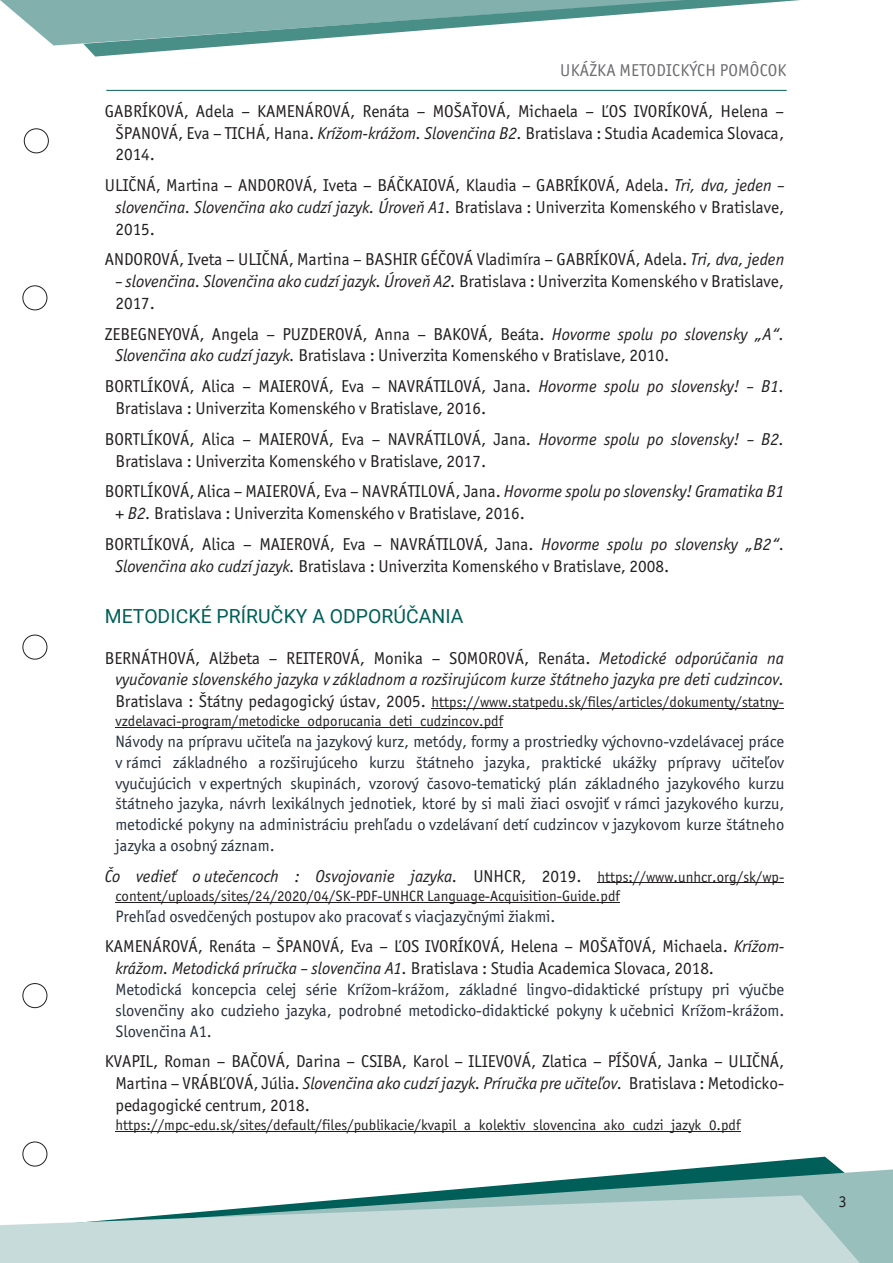
<style>
.page{position:relative;width:893px;height:1263px;background:#fff}
.page>*{position:absolute;margin:0;border:0;box-sizing:border-box;transform-origin:0 0}
.t1{font:19.35px "Roboto";color:#005f58}
.t2{font:17.25px/21.8px "Officina Sans Itc TOT";color:#231f20}
.t3{font:italic 17.25px/21.5px "Officina Sans Itc TOT";color:#231f20;text-align:right}
.t4{font:17.25px "Officina Sans Itc TOT";letter-spacing:.015em;color:#6c6d70}
.t5{font:16.5px/20.9px "Officina Sans Itc TOT";color:#27303d;text-align:justify}
.t6{font:16.5px "Officina Sans Itc TOT";color:#231f20}
.t7{font:14.85px/19.6px "Officina Sans Itc TOT";letter-spacing:.005em;color:#231f20}
.s1{font-style:italic}
.s2{font-style:normal}
.s3{font-size:17.25px}
.s4{font-style:normal;font-size:14.85px}
</style>
<div class="page">
<svg style="left:38px;top:1157px;width:802px;height:12px"></svg>
<div style="left:24px;top:129px;width:25px;height:24px;border:1px solid #231f20;border-radius:50%"></div>
<div style="left:23px;top:286px;width:24px;height:24px;border:1px solid #231f20;border-radius:50%"></div>
<div style="left:23px;top:635px;width:24px;height:24px;border:1px solid #231f20;border-radius:50%"></div>
<div style="left:23px;top:983px;width:24px;height:25px;border:1px solid #231f20;border-radius:50%"></div>
<div style="left:23px;top:1142px;width:24px;height:24px;border:1px solid #231f20;border-radius:50%"></div>
<svg style="left:0;top:0;width:800px;height:57px"></svg>
<svg style="left:392px;top:1169px;width:501px;height:94px"></svg>
<svg style="left:0;top:1195px;width:860px;height:68px;background:#c1d8d6"></svg>
<hr style="left:106px;top:90px;width:681px;height:1px;background:#005f58">
<hr style="left:431px;top:708px;width:353px;height:1px;background:#231f20">
<hr style="left:115px;top:727px;width:388px;height:1px;background:#231f20">
<hr style="left:597px;top:882px;width:187px;height:1px;background:#231f20">
<hr style="left:115px;top:902px;width:505px;height:1px;background:#231f20">
<hr style="left:115px;top:1131px;width:626px;height:1px;background:#231f20">
<p class="t4" style="left:560px;top:60px;width:228px">UKÁŽKA METODICKÝCH POMÔCOK</p>
<p class="t2" style="left:115px;top:100px;width:670px;text-align:justify;text-indent:-11px">GABRÍKOVÁ, Adela – KAMENÁROVÁ, Renáta – MOŠAŤOVÁ, Michaela – ĽOS IVORÍKOVÁ, Helena – ŠPANOVÁ, Eva – TICHÁ, Hana. <span class="s1">Krížom-krážom. Slovenčina B2.</span> Bratislava : Studia Academica Slovaca, 2014.</p>
<p class="t2" style="left:115px;top:174px;width:670px;text-align:justify;text-indent:-11px">ULIČNÁ, Martina – ANDOROVÁ, Iveta – BÁČKAIOVÁ, Klaudia – GABRÍKOVÁ, Adela. <span class="s1">Tri, dva, jeden – slovenčina. Slovenčina ako cudzí jazyk. Úroveň A1.</span> Bratislava : Univerzita Komenského v Bratislave, 2015.</p>
<p class="t2" style="left:105px;top:249px;width:681px">ANDOROVÁ, Iveta – ULIČNÁ, Martina – BASHIR GÉČOVÁ Vladimíra – GABRÍKOVÁ, Adela. <span class="s1">Tri, dva, jeden</span></p>
<p class="t2" style="left:115px;top:271px;width:670px"><span class="s1">– slovenčina. Slovenčina ako cudzí jazyk. Úroveň A2.</span> Bratislava : Univerzita Komenského v Bratislave,<br>2017.</p>
<p class="t2" style="left:115px;top:323px;width:670px;text-indent:-11px">ZEBEGNEYOVÁ, Angela – PUZDEROVÁ, Anna – BAKOVÁ, Beáta. <span class="s1">Hovorme spolu po slovensky „A“.<br>Slovenčina ako cudzí jazyk.</span> Bratislava : Univerzita Komenského v Bratislave, 2010.</p>
<p class="t2" style="left:115px;top:376px;width:670px;text-indent:-11px">BORTLÍKOVÁ, Alica – MAIEROVÁ, Eva – NAVRÁTILOVÁ, Jana. <span class="s1">Hovorme spolu po slovensky! – B1.<br></span>Bratislava : Univerzita Komenského v Bratislave, 2016.</p>
<p class="t2" style="left:115px;top:428px;width:670px;text-indent:-11px">BORTLÍKOVÁ, Alica – MAIEROVÁ, Eva – NAVRÁTILOVÁ, Jana. <span class="s1">Hovorme spolu po slovensky! – B2.<br></span>Bratislava : Univerzita Komenského v Bratislave, 2017.</p>
<p class="t2" style="left:115px;top:481px;width:670px;text-indent:-11px">BORTLÍKOVÁ, Alica – MAIEROVÁ, Eva – NAVRÁTILOVÁ, Jana. <span class="s1">Hovorme spolu po slovensky! Gramatika B1 + B2.</span> Bratislava : Univerzita Komenského v Bratislave, 2016.</p>
<p class="t2" style="left:115px;top:533px;width:670px;text-indent:-11px">BORTLÍKOVÁ, Alica – MAIEROVÁ, Eva – NAVRÁTILOVÁ, Jana. <span class="s1">Hovorme spolu po slovensky „B2“.<br>Slovenčina ako cudzí jazyk.</span> Bratislava : Univerzita Komenského v Bratislave, 2008.</p>
<p class="t1" style="left:105px;top:603px;width:360px">METODICKÉ PRÍRUČKY A ODPORÚČANIA</p>
<p class="t3" style="left:105px;top:647px;width:681px"><span class="s2">BERNÁTHOVÁ, Alžbeta – REITEROVÁ, Monika – SOMOROVÁ, Renáta.</span> Metodické odporúčania na vyučovanie slovenského jazyka v základnom a rozširujúcom kurze štátneho jazyka pre deti cudzincov.</p>
<p class="t7" style="left:115px;top:692px;width:670px"><span class="s3">Bratislava : Štátny pedagogický ústav, 2005.</span> https://www.statpedu.sk/files/articles/dokumenty/statny&shy;vzdelavaci-program/metodicke_odporucania_deti_cudzincov.pdf</p>
<p class="t5" style="left:115px;top:731px;width:670px">Návody na prípravu učiteľa na jazykový kurz, metódy, formy a prostriedky výchovno-vzdelávacej práce v rámci základného a rozširujúceho kurzu štátneho jazyka, praktické ukážky prípravy učiteľov vyučujúcich v expertných skupinách, vzorový časovo-tematický plán základného jazykového kurzu štátneho jazyka, návrh lexikálnych jednotiek, ktoré by si mali žiaci osvojiť v rámci jazykového kurzu, metodické pokyny na administráciu prehľadu o vzdelávaní detí cudzincov v jazykovom kurze štátneho jazyka a osobný záznam.</p>
<p class="t3" style="left:105px;top:865px;width:681px">Čo vedieť o utečencoch : Osvojovanie jazyka. <span class="s2">UNHCR, 2019.</span> <span class="s4">https://www.unhcr.org/sk/wp-</span></p>
<p class="t7" style="left:115px;top:886px;width:506px">content/uploads/sites/24/2020/04/SK-PDF-UNHCR Language-Acquisition-Guide.pdf</p>
<p class="t5" style="left:115px;top:906px;width:441px">Prehľad osvedčených postupov ako pracovať s viacjazyčnými žiakmi.</p>
<p class="t2" style="left:115px;top:935px;width:670px;text-indent:-11px">KAMENÁROVÁ, Renáta – ŠPANOVÁ, Eva – ĽOS IVORÍKOVÁ, Helena – MOŠAŤOVÁ, Michaela. <span class="s1">Krížom&shy;krážom. Metodická príručka – slovenčina A1.</span> Bratislava : Studia Academica Slovaca, 2018.</p>
<p class="t5" style="left:115px;top:979px;width:670px">Metodická koncepcia celej série Krížom-krážom, základné lingvo-didaktické prístupy pri výučbe slovenčiny ako cudzieho jazyka, podrobné metodicko-didaktické pokyny k učebnici Krížom-krážom.<br>Slovenčina A1.</p>
<p class="t2" style="left:115px;top:1050px;width:670px;text-align:justify;text-indent:-11px">KVAPIL, Roman – BAČOVÁ, Darina – CSIBA, Karol – ILIEVOVÁ, Zlatica – PÍŠOVÁ, Janka – ULIČNÁ, Martina – VRÁBĽOVÁ, Júlia. <span class="s1">Slovenčina ako cudzí jazyk. Príručka pre učiteľov.</span> Bratislava : Metodicko&shy;pedagogické centrum, 2018.</p>
<p class="t7" style="left:115px;top:1116px;width:627px">https://mpc-edu.sk/sites/default/files/publikacie/kvapil_a_kolektiv_slovencina_ako_cudzi_jazyk_0.pdf</p>
<p class="t6" style="left:838px;top:1192px;width:10px">3</p>
</div>
